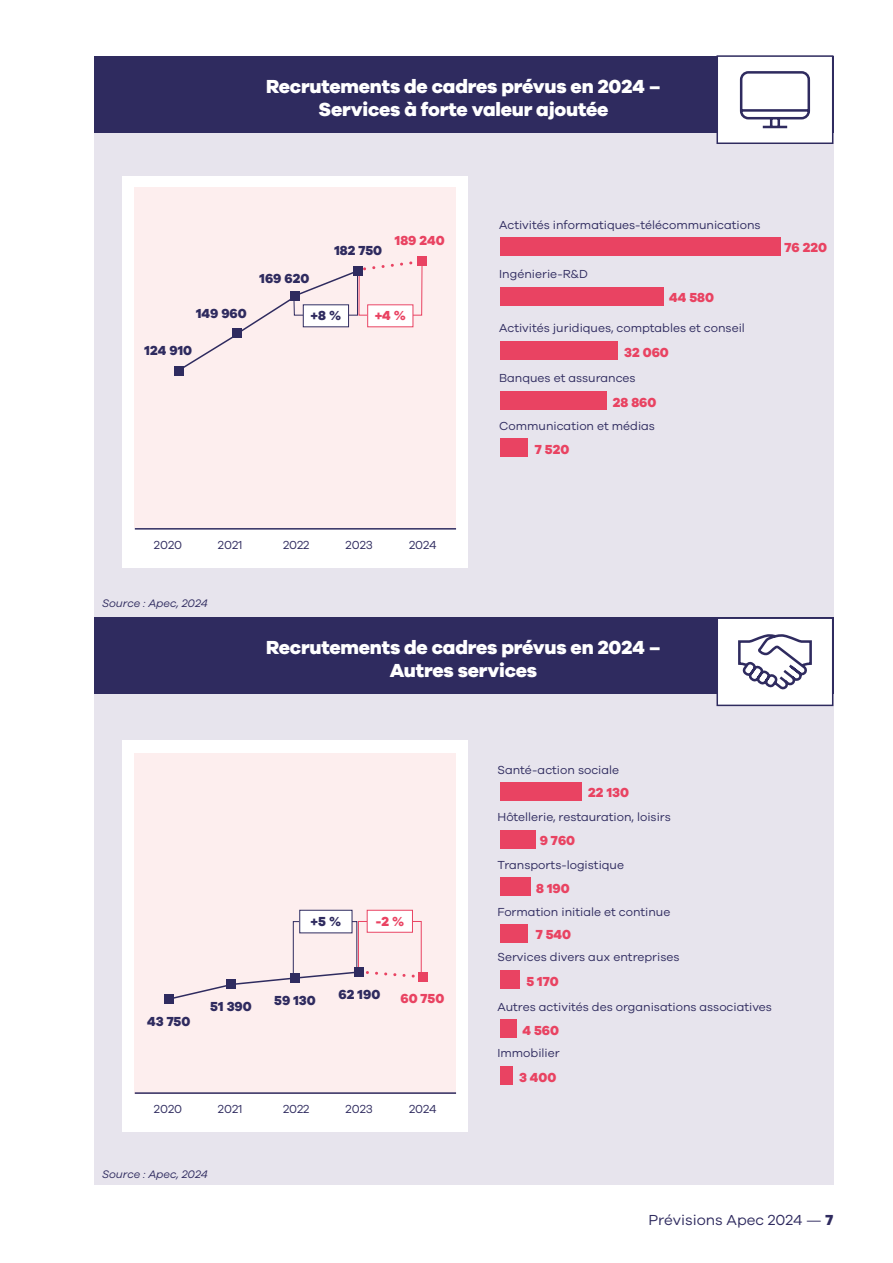
<style>
.page{position:relative;width:893px;height:1263px;background:#fff}
.page>*{position:absolute;margin:0;border:0;box-sizing:border-box;transform-origin:0 0}
.t1{font:800 19.5px/23.4px "Galano Grotesque";letter-spacing:-.01em;color:#fff;text-align:center}
.t2{font:15px "Galano Grotesque";color:#2f2b5f}
.t3{font:800 13.5px "Galano Grotesque";color:#e94362}
.t4{font:800 13.5px "Galano Grotesque";color:#2f2b5f}
.t5{font:12px "Galano Grotesque";color:#2f2b5f}
.t6{font:italic 11.25px "Galano Grotesque";color:#2f2b5f}
.s1{font-weight:800}
</style>
<div class="page">
<div style="left:94px;top:59px;width:739px;height:1126px;background:#e7e4ed"></div>
<div style="left:500px;top:830px;width:36px;height:18px;background:#e94362"></div>
<div style="left:500px;top:877px;width:30px;height:19px;background:#e94362"></div>
<div style="left:500px;top:782px;width:81px;height:19px;background:#e94362"></div>
<div style="left:500px;top:1066px;width:12px;height:18px;background:#e94362"></div>
<div style="left:500px;top:1019px;width:17px;height:19px;background:#e94362"></div>
<div style="left:500px;top:970px;width:19px;height:18px;background:#e94362"></div>
<div style="left:500px;top:924px;width:28px;height:19px;background:#e94362"></div>
<div style="left:500px;top:438px;width:28px;height:19px;background:#e94362"></div>
<div style="left:500px;top:391px;width:106px;height:18px;background:#e94362"></div>
<div style="left:500px;top:341px;width:118px;height:18px;background:#e94362"></div>
<div style="left:500px;top:287px;width:164px;height:19px;background:#e94362"></div>
<div style="left:500px;top:237px;width:280px;height:19px;background:#e94362"></div>
<div style="left:94px;top:56px;width:739px;height:77px;background:#2f2b5f"></div>
<div style="left:94px;top:617px;width:739px;height:77px;background:#2f2b5f"></div>
<div style="left:122px;top:740px;width:346px;height:392px;background:#fff"></div>
<div style="left:135px;top:754px;width:321px;height:340px;background:#fdeeee"></div>
<div style="left:367px;top:910px;width:45px;height:22px;background:#fff"></div>
<div style="left:367px;top:910px;width:46px;height:23px;border:1px solid #e94362"></div>
<div style="left:300px;top:910px;width:52px;height:23px;background:#fff"></div>
<div style="left:299px;top:910px;width:53px;height:23px;border:1px solid #2f2b5f"></div>
<div style="left:418px;top:972px;width:9px;height:9px;background:#e94362"></div>
<svg style="left:173px;top:921px;width:250px;height:80px"></svg>
<div style="left:164px;top:994px;width:9px;height:9px;background:#2f2b5f"></div>
<div style="left:226px;top:979px;width:9px;height:9px;background:#2f2b5f"></div>
<div style="left:291px;top:973px;width:9px;height:9px;background:#2f2b5f"></div>
<div style="left:354px;top:968px;width:9px;height:9px;background:#2f2b5f"></div>
<hr style="left:135px;top:1092px;width:321px;height:2px;background:#2f2b5f">
<div style="left:122px;top:176px;width:346px;height:391px;background:#fff"></div>
<div style="left:135px;top:188px;width:321px;height:340px;background:#fdeeee"></div>
<div style="left:418px;top:257px;width:9px;height:9px;background:#e94362"></div>
<div style="left:175px;top:366px;width:9px;height:9px;background:#2f2b5f"></div>
<hr style="left:135px;top:528px;width:321px;height:2px;background:#2f2b5f">
<div style="left:716px;top:55px;width:117px;height:89px;background:#fff;border:2px solid #2f2b5f"></div>
<svg style="left:739px;top:71px;width:72px;height:58px"></svg>
<div style="left:716px;top:617px;width:117px;height:89px;background:#fff;border:2px solid #2f2b5f"></div>
<svg style="left:738px;top:634px;width:74px;height:56px"></svg>
<svg style="left:184px;top:260px;width:239px;height:108px"></svg>
<div style="left:303px;top:305px;width:46px;height:22px;background:#fff"></div>
<div style="left:303px;top:304px;width:46px;height:23px;border:1px solid #2f2b5f"></div>
<h1 class="t1" style="left:266px;top:74px;width:396px">Recrutements de cadres prévus en 2024 –<br>Services à forte valeur ajoutée</h1>
<p class="t4" style="left:196px;top:305px;width:52px">149 960</p>
<p class="t4" style="left:145px;top:342px;width:49px">124 910</p>
<p class="t4" style="left:259px;top:270px;width:51px">169 620</p>
<p class="t4" style="left:334px;top:242px;width:49px">182 750</p>
<p class="t3" style="left:395px;top:232px;width:51px">189 240</p>
<p class="t4" style="left:311px;top:307px;width:32px">+8 %</p>
<p class="t3" style="left:375px;top:307px;width:33px">+4 %</p>
<p class="t5" style="left:499px;top:217px;width:263px">Activités informatiques-télécommunications</p>
<p class="t5" style="left:499px;top:267px;width:90px">Ingénierie-R&amp;D</p>
<p class="t3" style="left:669px;top:289px;width:46px">44 580</p>
<p class="t5" style="left:499px;top:321px;width:247px">Activités juridiques, comptables et conseil</p>
<p class="t5" style="left:499px;top:371px;width:138px">Banques et assurances</p>
<p class="t5" style="left:499px;top:419px;width:157px">Communication et médias</p>
<p class="t3" style="left:624px;top:344px;width:46px">32 060</p>
<p class="t3" style="left:613px;top:394px;width:45px">28 860</p>
<p class="t3" style="left:535px;top:441px;width:36px">7 520</p>
<p class="t3" style="left:785px;top:239px;width:44px">76 220</p>
<p class="t5" style="left:154px;top:537px;width:30px">2020</p>
<p class="t5" style="left:218px;top:537px;width:26px">2021</p>
<p class="t5" style="left:283px;top:537px;width:28px">2022</p>
<p class="t5" style="left:346px;top:537px;width:29px">2023</p>
<p class="t5" style="left:409px;top:537px;width:29px">2024</p>
<p class="t6" style="left:102px;top:596px;width:107px">Source : Apec, 2024</p>
<h1 class="t1" style="left:266px;top:635px;width:396px">Recrutements de cadres prévus en 2024 –<br>Autres services</h1>
<p class="t4" style="left:311px;top:913px;width:32px">+5 %</p>
<p class="t3" style="left:375px;top:913px;width:30px">-2 %</p>
<p class="t4" style="left:147px;top:1013px;width:45px">43 750</p>
<p class="t4" style="left:210px;top:998px;width:43px">51 390</p>
<p class="t4" style="left:274px;top:992px;width:43px">59 130</p>
<p class="t4" style="left:339px;top:986px;width:43px">62 190</p>
<p class="t3" style="left:400px;top:990px;width:45px">60 750</p>
<p class="t5" style="left:154px;top:1101px;width:30px">2020</p>
<p class="t5" style="left:218px;top:1101px;width:26px">2021</p>
<p class="t5" style="left:283px;top:1101px;width:28px">2022</p>
<p class="t5" style="left:346px;top:1101px;width:29px">2023</p>
<p class="t5" style="left:409px;top:1101px;width:29px">2024</p>
<p class="t6" style="left:102px;top:1167px;width:107px">Source : Apec, 2024</p>
<p class="t5" style="left:497px;top:762px;width:123px">Santé-action sociale</p>
<p class="t3" style="left:588px;top:784px;width:42px">22 130</p>
<p class="t5" style="left:497px;top:810px;width:175px">Hôtellerie, restauration, loisirs</p>
<p class="t3" style="left:540px;top:832px;width:37px">9 760</p>
<p class="t5" style="left:497px;top:858px;width:128px">Transports-logistique</p>
<p class="t3" style="left:536px;top:880px;width:35px">8 190</p>
<p class="t5" style="left:497px;top:905px;width:174px">Formation initiale et continue</p>
<p class="t3" style="left:536px;top:926px;width:37px">7 540</p>
<p class="t5" style="left:497px;top:950px;width:184px">Services divers aux entreprises</p>
<p class="t3" style="left:526px;top:973px;width:34px">5 170</p>
<p class="t5" style="left:497px;top:1000px;width:276px">Autres activités des organisations associatives</p>
<p class="t5" style="left:497px;top:1046px;width:64px">Immobilier</p>
<p class="t3" style="left:522px;top:1021px;width:38px">4 560</p>
<p class="t3" style="left:519px;top:1069px;width:39px">3 400</p>
<p class="t2" style="left:648px;top:1211px;width:186px">Prévisions Apec 2024 — <span class="s1">7</span></p>
</div>
